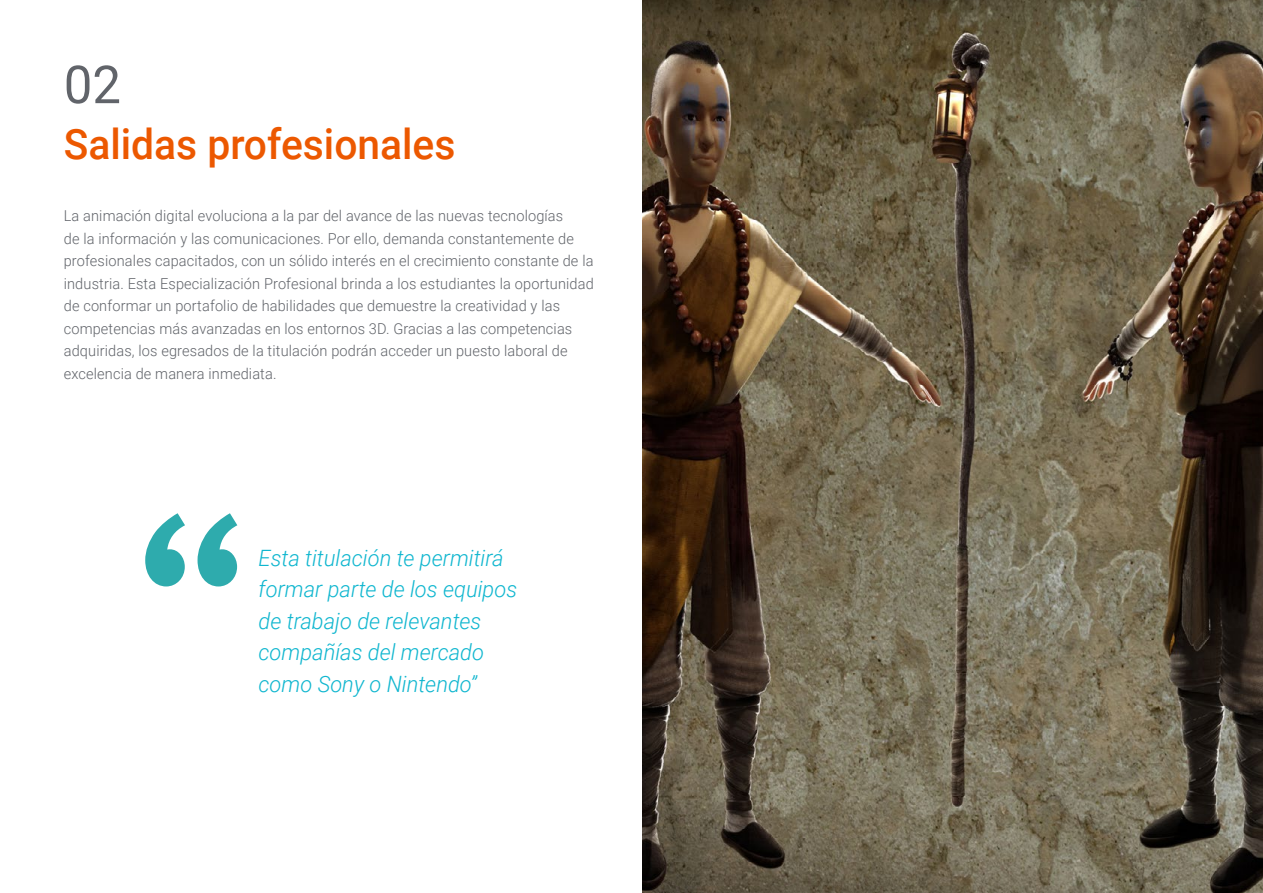
<style>
.page{position:relative;width:1263px;height:893px;background:#fff}
.page>*{position:absolute;margin:0;border:0;box-sizing:border-box;transform-origin:0 0}
.t1{font:52.5px "Roboto";color:#61646a}
.t2{font:500 42px "Roboto";color:#ec5800}
.t3{font:italic 300 22.5px/31.5px "Roboto";color:#0fb6cf}
.t4{font:300 15px/22.5px "Roboto";letter-spacing:.01em;color:#61646a}
</style>
<div class="page">
<img style="left:642px;top:0;width:621px;height:893px">
<svg style="left:145px;top:513px;width:92px;height:73px"></svg>
<h1 class="t1" style="left:64px;top:48px;width:59px">02</h1>
<h2 class="t2" style="left:64px;top:115px;width:393px">Salidas profesionales</h2>
<p class="t4" style="left:64px;top:204px;width:531px">La animación digital evoluciona a la par del avance de las nuevas tecnologías<br>de la información y las comunicaciones. Por ello, demanda constantemente de profesionales capacitados, con un sólido interés en el crecimiento constante de la industria. Esta Especialización Profesional brinda a los estudiantes la oportunidad de conformar un portafolio de habilidades que demuestre la creatividad y las competencias más avanzadas en los entornos 3D. Gracias a las competencias adquiridas, los egresados de la titulación podrán acceder un puesto laboral de excelencia de manera inmediata.</p>
<h3 class="t3" style="left:259px;top:541px;width:260px">Esta titulación te permitirá formar parte de los equipos de trabajo de relevantes compañías del mercado como Sony o Nintendo”</h3>
</div>
